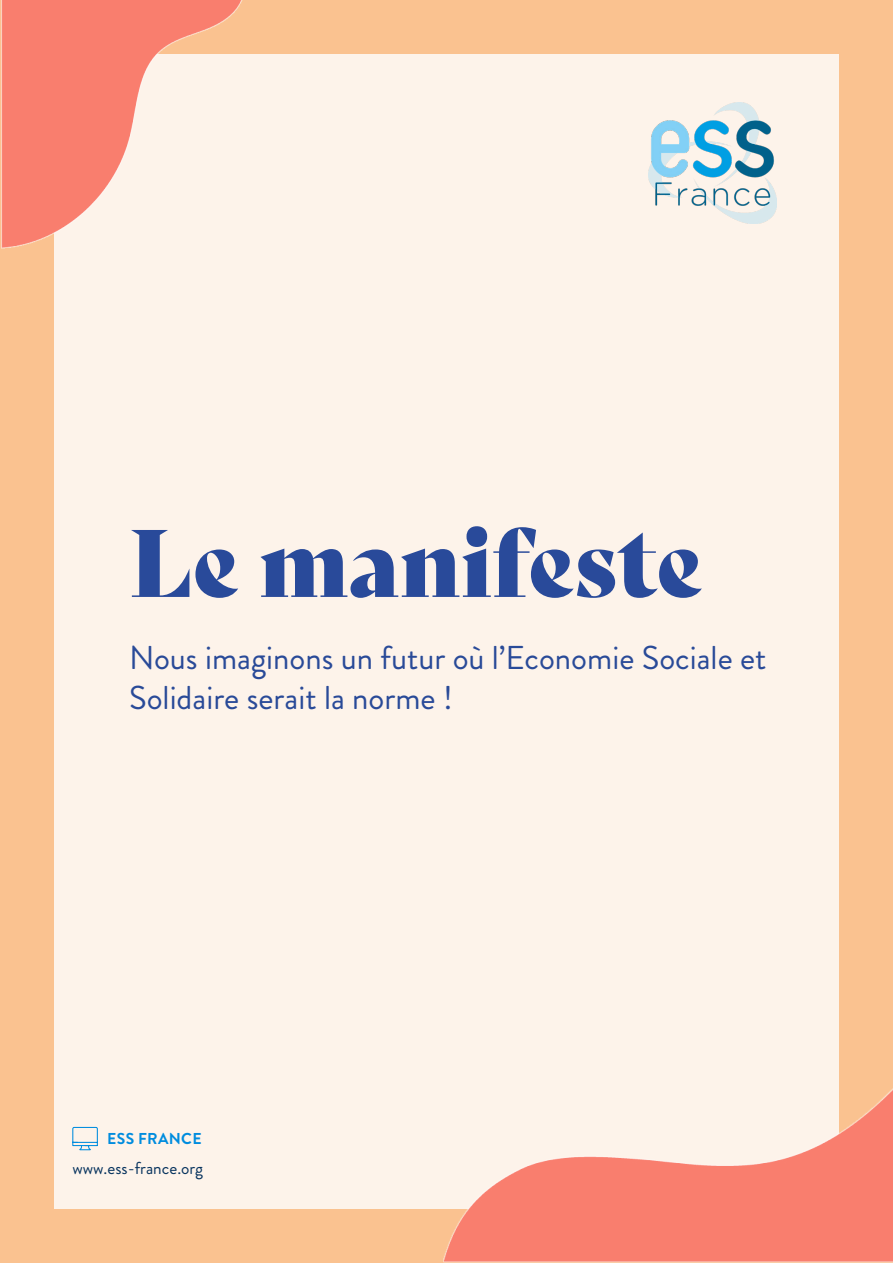
<style>
.page{position:relative;width:893px;height:1263px;background:#fac290}
.page>*{position:absolute;margin:0;border:0;box-sizing:border-box;transform-origin:0 0}
.t1{font:93px "Bely Display";color:#294a9a}
.t2{font:33px/39.6px "Brandon Grotesque";color:#294a98}
.t3{font:17.25px "Brandon Grotesque";color:#07335e}
.t4{font:700 15.75px "Brandon Grotesque";letter-spacing:.02em;color:#008cde}
</style>
<div class="page">
<div style="left:54px;top:54px;width:785px;height:1155px;background:#fdf3ea"></div>
<img style="left:1px;top:0;width:242px;height:249px">
<img style="left:443px;top:1088px;width:450px;height:175px">
<svg style="left:72px;top:1126px;width:26px;height:25px"></svg>
<img style="left:648px;top:102px;width:128px;height:121px">
<h1 class="t1" style="left:129px;top:488px;width:575px">Le manifeste</h1>
<p class="t2" style="left:129px;top:638px;width:639px">Nous imaginons un futur où l’Economie Sociale et<br>Solidaire serait la norme !</p>
<p class="t4" style="left:107px;top:1127px;width:96px">ESS FRANCE</p>
<p class="t3" style="left:72px;top:1156px;width:132px">www.ess-france.org</p>
</div>
